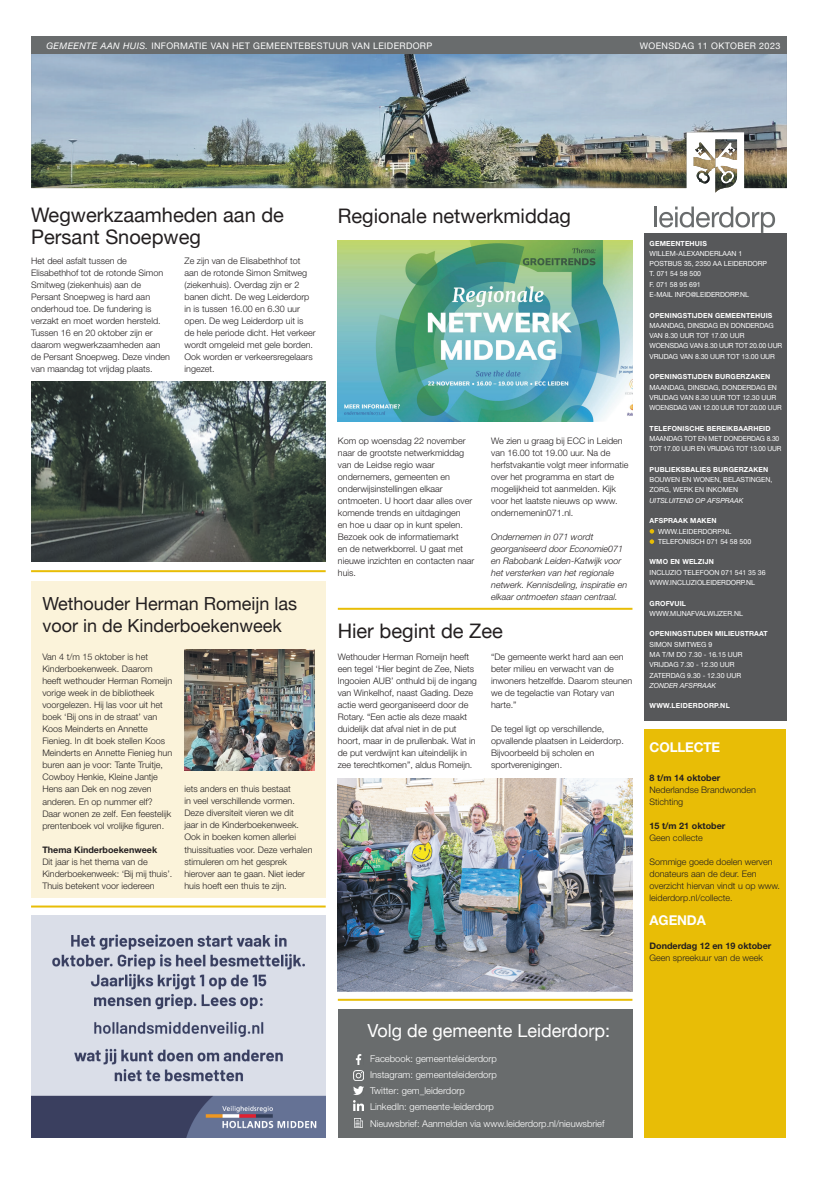
<style>
.page{position:relative;width:817px;height:1180px;background:#fff}
.page>*{position:absolute;margin:0;border:0;box-sizing:border-box;transform-origin:0 0}
.t1{font:20px/22px "Helvetica Neue";color:#231f20}
.t2{font:18px/22px "Helvetica Neue";color:#231f20}
.t3{font:18px "Helvetica Neue";color:#fff}
.t4{font:700 13.5px "Helvetica Neue LT Std";letter-spacing:-.01em;color:#fff}
.t5{font:300 9.4px/16.3px "Helvetica Neue LT Std";color:#fff}
.t6{font:300 9px/12px "Helvetica Neue LT Std";color:#231f20}
.t7{font:italic 300 9px/12px "Helvetica Neue LT Std";color:#231f20}
.t8{font:9px "Helvetica Neue";letter-spacing:.04em;color:#fff}
.t9{font:700 9px "Helvetica Neue LT Std";color:#231f20}
.t10{font:7px/10.3px "Helvetica Neue";color:#fff}
.t11{font:700 7px "Helvetica Neue LT Std";letter-spacing:.02em;color:#fff}
.t12{font:7px/10.3px "Helvetica Neue";letter-spacing:-.02em;color:#fff;scale:.96 1}
.t13{font:italic 7px "Helvetica Neue LT Std";color:#fff}
.s1{font-family:"Helvetica Neue LT Std";font-style:italic}
</style>
<div class="page">
<svg style="left:31px;top:188px;width:755px;height:5px"></svg>
<img style="left:31px;top:54px;width:755px;height:134px">
<img style="left:695px;top:139px;width:20px;height:20px">
<svg style="left:722px;top:173px;width:9px;height:9px"></svg>
<hr style="left:654px;top:206px;width:3px;height:21px;background:#696c6d">
<svg style="left:659px;top:206px;width:116px;height:27px"></svg>
<div style="left:644px;top:233px;width:142px;height:487px;background:#57585a"></div>
<svg style="left:649px;top:529px;width:5px;height:4px"></svg>
<svg style="left:649px;top:539px;width:5px;height:5px"></svg>
<div style="left:31px;top:37px;width:755px;height:17px;background:#696c6d"></div>
<div style="left:644px;top:729px;width:141px;height:408px;background:#e8bd06"></div>
<div style="left:31px;top:581px;width:294px;height:316px;background:#fbf3da"></div>
<div style="left:338px;top:1008px;width:294px;height:129px;background:#696c6d"></div>
<svg style="left:355px;top:1054px;width:7px;height:10px"></svg>
<svg style="left:354px;top:1070px;width:9px;height:9px"></svg>
<svg style="left:354px;top:1118px;width:9px;height:8px"></svg>
<svg style="left:354px;top:1086px;width:9px;height:24px"></svg>
<hr style="left:31px;top:570px;width:294px;height:2px;background:#e8bd06">
<hr style="left:31px;top:905px;width:294px;height:2px;background:#e8bd06">
<img style="left:338px;top:240px;width:294px;height:181px">
<hr style="left:338px;top:607px;width:294px;height:2px;background:#e8bd06">
<hr style="left:338px;top:998px;width:294px;height:2px;background:#e8bd06">
<img style="left:31px;top:381px;width:295px;height:180px">
<img style="left:184px;top:649px;width:130px;height:121px">
<img style="left:338px;top:778px;width:294px;height:213px">
<img style="left:31px;top:915px;width:294px;height:172px">
<img style="left:31px;top:1087px;width:294px;height:50px">
<p class="t8" style="left:46px;top:39px;width:387px"><span class="s1">GEMEENTE AAN HUIS.</span> INFORMATIE VAN HET GEMEENTEBESTUUR VAN LEIDERDORP</p>
<p class="t8" style="left:639px;top:39px;width:142px">WOENSDAG 11 OKTOBER 2023</p>
<h1 class="t1" style="left:31px;top:205px;width:254px">Wegwerkzaamheden aan de<br>Persant Snoepweg</h1>
<p class="t6" style="left:31px;top:255px;width:140px">Het deel asfalt tussen de<br>Elisabethhof tot de rotonde Simon<br>Smitweg (ziekenhuis) aan de<br>Persant Snoepweg is hard aan onderhoud toe. De fundering is verzakt en moet worden hersteld.<br>Tussen 16 en 20 oktober zijn er daarom wegwerkzaamheden aan de Persant Snoepweg. Deze vinden van maandag tot vrijdag plaats.</p>
<p class="t6" style="left:184px;top:255px;width:132px">Ze zijn van de Elisabethhof tot aan de rotonde Simon Smitweg (ziekenhuis). Overdag zijn er 2 banen dicht. De weg Leiderdorp in is tussen 16.00 en 6.30 uur open. De weg Leiderdorp uit is de hele periode dicht. Het verkeer wordt omgeleid met gele borden.<br>Ook worden er verkeersregelaars ingezet.</p>
<h2 class="t2" style="left:42px;top:593px;width:256px">Wethouder Herman Romeijn las voor in de Kinderboekenweek</h2>
<p class="t6" style="left:42px;top:651px;width:131px">Van 4 t/m 15 oktober is het<br>Kinderboekenweek. Daarom heeft wethouder Herman Romeijn vorige week in de bibliotheek voorgelezen. Hij las voor uit het boek ‘Bij ons in de straat’ van<br>Koos Meinderts en Annette<br>Fienieg. In dit boek stellen Koos<br>Meinderts en Annette Fienieg hun buren aan je voor: Tante Truitje,<br>Cowboy Henkie, Kleine Jantje<br>Hens aan Dek en nog zeven anderen. En op nummer elf?<br>Daar wonen ze zelf. Een feestelijk prentenboek vol vrolijke figuren.</p>
<p class="t9" style="left:42px;top:843px;width:116px">Thema Kinderboekenweek</p>
<p class="t6" style="left:42px;top:855px;width:131px">Dit jaar is het thema van de<br>Kinderboekenweek: ‘Bij mij thuis’.<br>Thuis betekent voor iedereen</p>
<p class="t6" style="left:184px;top:783px;width:130px">iets anders en thuis bestaat<br>in veel verschillende vormen.<br>Deze diversiteit vieren we dit<br>jaar in de Kinderboekenweek.<br>Ook in boeken komen allerlei thuissituaties voor. Deze verhalen stimuleren om het gesprek hierover aan te gaan. Niet ieder huis hoeft een thuis te zijn.</p>
<h1 class="t1" style="left:338px;top:206px;width:234px">Regionale netwerkmiddag</h1>
<p class="t6" style="left:338px;top:435px;width:138px">Kom op woensdag 22 november naar de grootste netwerkmiddag van de Leidse regio waar ondernemers, gemeenten en onderwijsinstellingen elkaar ontmoeten. U hoort daar alles over komende trends en uitdagingen<br>en hoe u daar op in kunt spelen.<br>Bezoek ook de informatiemarkt<br>en de netwerkborrel. U gaat met nieuwe inzichten en contacten naar huis.</p>
<p class="t6" style="left:491px;top:435px;width:139px">We zien u graag bij ECC in Leiden van 16.00 tot 19.00 uur. Na de herfstvakantie volgt meer informatie over het programma en start de mogelijkheid tot aanmelden. Kijk voor het laatste nieuws op www. ondernemenin071.nl.</p>
<p class="t7" style="left:491px;top:531px;width:137px">Ondernemen in 071 wordt georganiseerd door Economie071 en Rabobank Leiden-Katwijk voor het versterken van het regionale netwerk. Kennisdeling, inspiratie en elkaar ontmoeten staan centraal.</p>
<h1 class="t1" style="left:337px;top:621px;width:167px">Hier begint de Zee</h1>
<p class="t6" style="left:337px;top:651px;width:141px">Wethouder Herman Romeijn heeft een tegel ‘Hier begint de Zee, Niets Ingooien AUB’ onthuld bij de ingang van Winkelhof, naast Gading. Deze actie werd georganiseerd door de Rotary. “Een actie als deze maakt duidelijk dat afval niet in de put hoort, maar in de prullenbak. Wat in de put verdwijnt kan uiteindelijk in zee terechtkomen”, aldus Romeijn.</p>
<p class="t6" style="left:491px;top:651px;width:143px">“De gemeente werkt hard aan een beter milieu en verwacht van de inwoners hetzelfde. Daarom steunen we de tegelactie van Rotary van harte.”</p>
<p class="t6" style="left:491px;top:723px;width:134px">De tegel ligt op verschillende, opvallende plaatsen in Leiderdorp.<br>Bijvoorbeeld bij scholen en sportverenigingen.</p>
<p class="t11" style="left:649px;top:239px;width:59px">GEMEENTEHUIS</p>
<p class="t10" style="left:649px;top:249px;width:119px">WILLEM-ALEXANDERLAAN 1<br>POSTBUS 35, 2350 AA LEIDERDORP<br>T. 071 54 58 500<br>F. 071 58 95 691<br>E-MAIL INFO@LEIDERDORP.NL</p>
<p class="t11" style="left:649px;top:311px;width:124px">OPENINGSTIJDEN GEMEENTEHUIS</p>
<p class="t10" style="left:649px;top:320px;width:134px">MAANDAG, DINSDAG EN DONDERDAG<br>VAN 8.30 UUR TOT 17.00 UUR<br>WOENSDAG VAN 8.30 UUR TOT 20.00 UUR<br>VRIJDAG VAN 8.30 UUR TOT 13.00 UUR</p>
<p class="t11" style="left:649px;top:372px;width:122px">OPENINGSTIJDEN BURGERZAKEN</p>
<p class="t10" style="left:649px;top:382px;width:134px">MAANDAG, DINSDAG, DONDERDAG EN<br>VRIJDAG VAN 8.30 UUR TOT 12.30 UUR<br>WOENSDAG VAN 12.00 UUR TOT 20.00 UUR</p>
<p class="t11" style="left:649px;top:424px;width:122px">TELEFONISCHE BEREIKBAARHEID</p>
<p class="t12" style="left:649px;top:434px;width:139px">MAANDAG TOT EN MET DONDERDAG 8.30<br>TOT 17.00 UUR EN VRIJDAG TOT 13.00 UUR</p>
<p class="t11" style="left:649px;top:465px;width:120px">PUBLIEKSBALIES BURGERZAKEN</p>
<p class="t10" style="left:649px;top:475px;width:124px">BOUWEN EN WONEN, BELASTINGEN,<br>ZORG, WERK EN INKOMEN</p>
<p class="t13" style="left:649px;top:496px;width:95px">UITSLUITEND OP AFSPRAAK</p>
<p class="t11" style="left:649px;top:516px;width:68px">AFSPRAAK MAKEN</p>
<p class="t10" style="left:658px;top:526px;width:95px">WWW.LEIDERDORP.NL<br>TELEFONISCH 071 54 58 500</p>
<p class="t11" style="left:649px;top:557px;width:66px">WMO EN WELZIJN</p>
<p class="t10" style="left:649px;top:567px;width:117px">INCLUZIO TELEFOON 071 541 35 36<br>WWW.INCLUZIOLEIDERDORP.NL</p>
<p class="t11" style="left:649px;top:598px;width:38px">GROFVUIL</p>
<p class="t10" style="left:649px;top:608px;width:95px">WWW.MIJNAFVALWIJZER.NL</p>
<p class="t11" style="left:649px;top:629px;width:120px">OPENINGSTIJDEN MILIEUSTRAAT</p>
<p class="t10" style="left:649px;top:639px;width:94px">SIMON SMITWEG 9<br>MA T/M DO 7.30 - 16.15 UUR<br>VRIJDAG 7.30 - 12.30 UUR<br>ZATERDAG 9.30 - 12.30 UUR</p>
<p class="t13" style="left:649px;top:681px;width:68px">ZONDER AFSPRAAK</p>
<p class="t11" style="left:649px;top:701px;width:82px">WWW.LEIDERDORP.NL</p>
<h3 class="t4" style="left:649px;top:739px;width:72px">COLLECTE</h3>
<p class="t9" style="left:649px;top:771px;width:72px">8 t/m 14 oktober</p>
<p class="t6" style="left:649px;top:783px;width:108px">Nederlandse Brandwonden<br>Stichting</p>
<p class="t9" style="left:649px;top:819px;width:77px">15 t/m 21 oktober</p>
<p class="t6" style="left:649px;top:831px;width:55px">Geen collecte</p>
<p class="t6" style="left:649px;top:855px;width:132px">Sommige goede doelen werven donateurs aan de deur. Een overzicht hiervan vindt u op www. leiderdorp.nl/collecte.</p>
<h3 class="t4" style="left:649px;top:911px;width:58px">AGENDA</h3>
<p class="t9" style="left:649px;top:939px;width:123px">Donderdag 12 en 19 oktober</p>
<p class="t6" style="left:649px;top:951px;width:115px">Geen spreekuur van de week</p>
<h2 class="t3" style="left:367px;top:1017px;width:244px">Volg de gemeente Leiderdorp:</h2>
<p class="t5" style="left:370px;top:1049px;width:236px">Facebook: gemeenteleiderdorp<br>Instagram: gemeenteleiderdorp<br>Twitter: gem_leiderdorp<br>LinkedIn: gemeente-leiderdorp<br>Nieuwsbrief: Aanmelden via www.leiderdorp.nl/nieuwsbrief</p>
</div>
